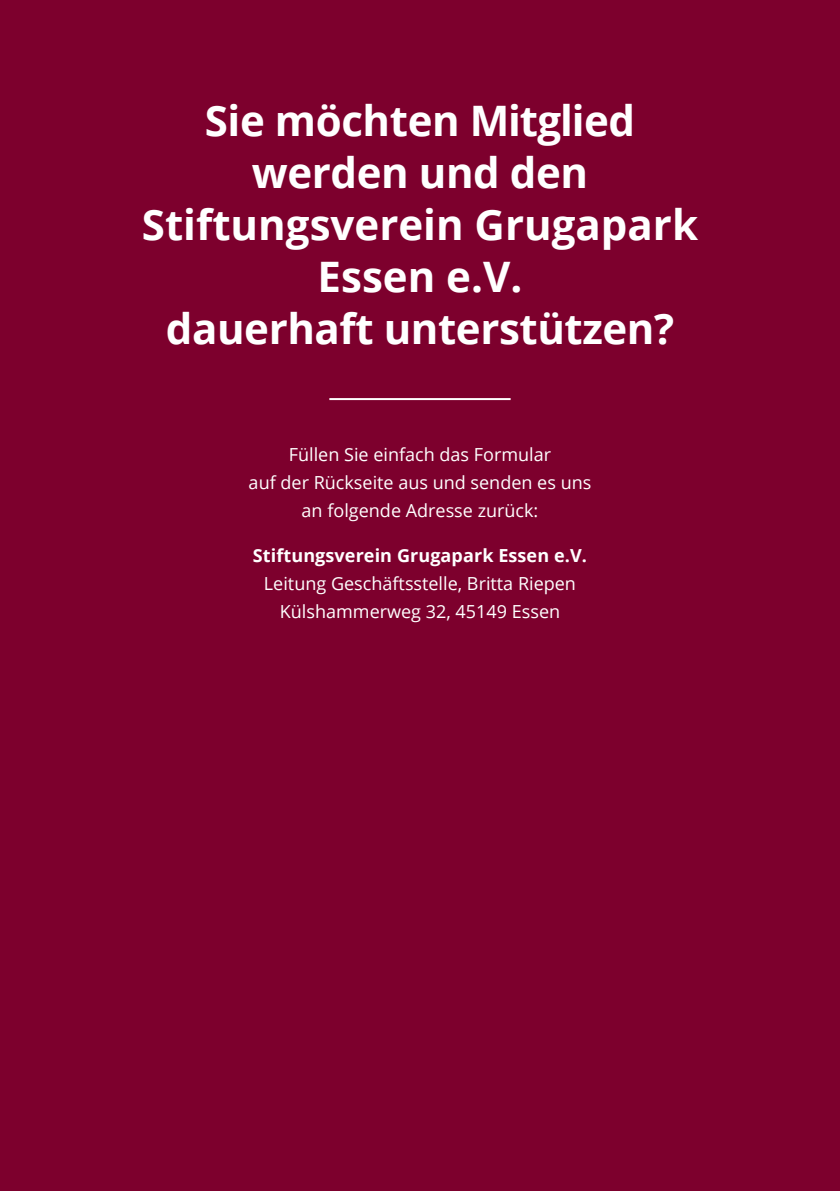
<style>
.page{position:relative;width:840px;height:1191px;background:#fff}
.page>*{position:absolute;margin:0;border:0;box-sizing:border-box;transform-origin:0 0}
.t1{font:700 42px/52px "Open Sans";letter-spacing:-.01em;color:#fff;text-align:center}
.t2{font:18px/28px "Open Sans";color:#fff;text-align:center}
.t3{font:700 18px "Open Sans";letter-spacing:.005em;color:#fff}
</style>
<div class="page">
<div style="left:0;top:0;width:839px;height:1191px;background:#7d002d"></div>
<hr style="left:329px;top:398px;width:181px;height:2px;background:#fff">
<h1 class="t1" style="left:142px;top:94px;width:557px">Sie möchten Mitglied werden und den<br>Stiftungsverein Grugapark<br>Essen e.V.<br>dauerhaft unterstützen?</h1>
<p class="t2" style="left:248px;top:440px;width:344px">Füllen Sie einfach das Formular<br>auf der Rückseite aus und senden es uns an folgende Adresse zurück:</p>
<p class="t3" style="left:253px;top:543px;width:335px">Stiftungsverein Grugapark Essen e.V.</p>
<p class="t2" style="left:264px;top:569px;width:313px">Leitung Geschäftsstelle, Britta Riepen<br>Külshammerweg 32, 45149 Essen</p>
</div>
